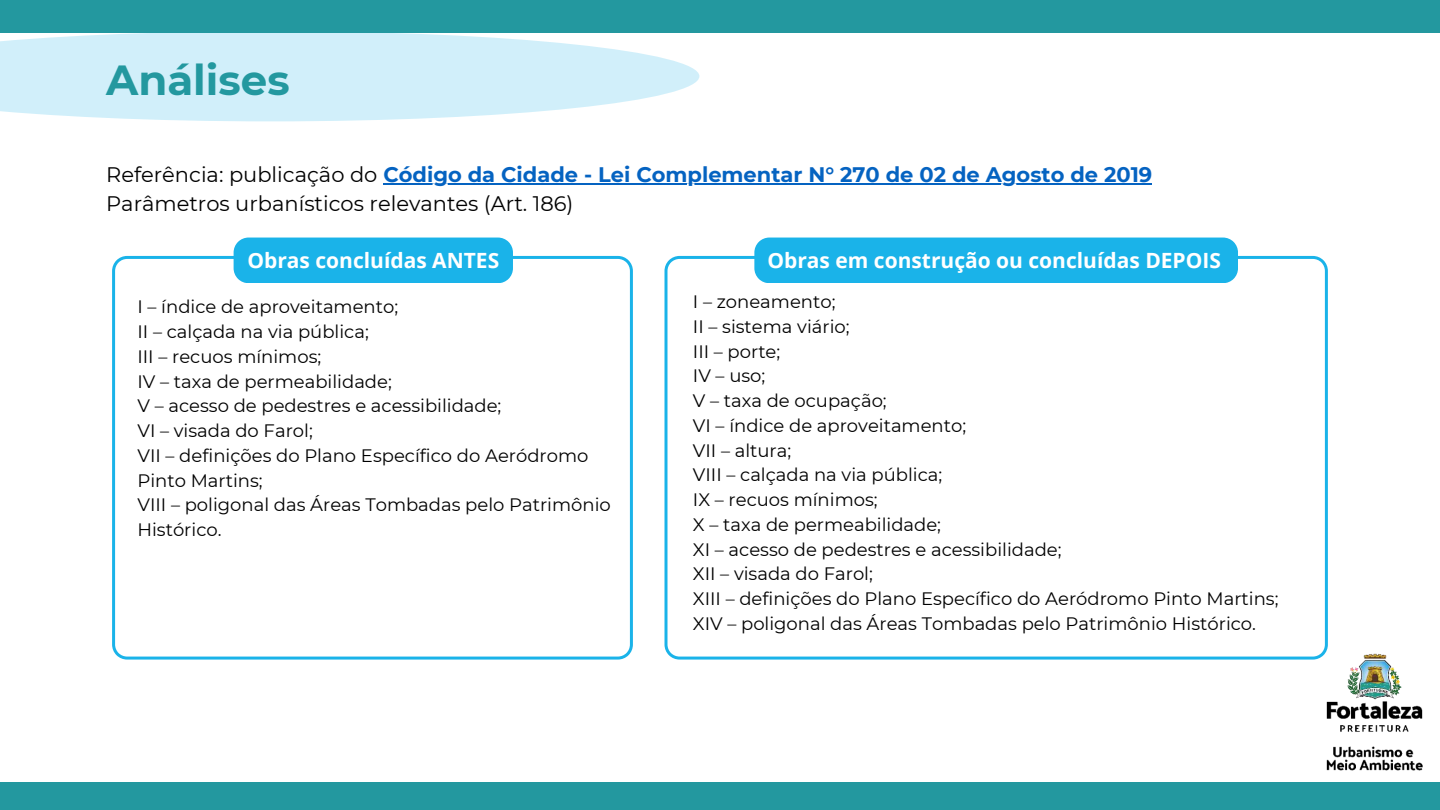
<style>
.page{position:relative;width:1440px;height:810px;background:#fff}
.page>*{position:absolute;margin:0;border:0;box-sizing:border-box;transform-origin:0 0}
.t1{font:700 42px "Montserrat";color:#23989f}
.t2{font:21px/29.2px "Montserrat";color:#000}
.t3{font:700 21px "Open Sans";color:#fff}
.t4{font:18px/24.8px "Montserrat";color:#000}
.s1{font-weight:700;color:#0563c1}
</style>
<div class="page">
<svg style="left:0;top:32px;width:699px;height:89px;background:#d5f0f9"></svg>
<svg style="left:664px;top:256px;width:664px;height:403px"></svg>
<svg style="left:112px;top:256px;width:521px;height:403px"></svg>
<div style="left:0;top:0;width:1440px;height:32px;background:#23989f"></div>
<div style="left:0;top:783px;width:1440px;height:27px;background:#23989f"></div>
<img style="left:1313px;top:642px;width:122px;height:141px">
<div style="left:234px;top:238px;width:279px;height:45px;background:#1ab3e9"></div>
<hr style="left:383px;top:184px;width:769px;height:1px;background:#0563c1">
<div style="left:754px;top:238px;width:484px;height:45px;background:#1ab3e9"></div>
<h1 class="t1" style="left:106px;top:55px;width:185px">Análises</h1>
<p class="t2" style="left:106px;top:160px;width:1048px">Referência: publicação do <span class="s1">Código da Cidade - Lei Complementar N° 270 de 02 de Agosto de 2019<br></span>Parâmetros urbanísticos relevantes (Art. 186)</p>
<p class="t3" style="left:247px;top:245px;width:253px">Obras concluídas ANTES</p>
<p class="t3" style="left:767px;top:245px;width:455px">Obras em construção ou concluídas DEPOIS</p>
<p class="t4" style="left:137px;top:294px;width:475px">I – índice de aproveitamento;<br>II – calçada na via pública;<br>III – recuos mínimos;<br>IV – taxa de permeabilidade;<br>V – acesso de pedestres e acessibilidade;<br>VI – visada do Farol;<br>VII – definições do Plano Específico do Aeródromo<br>Pinto Martins;<br>VIII – poligonal das Áreas Tombadas pelo Patrimônio<br>Histórico.</p>
<p class="t4" style="left:693px;top:289px;width:587px">I – zoneamento;<br>II – sistema viário;<br>III – porte;<br>IV – uso;<br>V – taxa de ocupação;<br>VI – índice de aproveitamento;<br>VII – altura;<br>VIII – calçada na via pública;<br>IX – recuos mínimos;<br>X – taxa de permeabilidade;<br>XI – acesso de pedestres e acessibilidade;<br>XII – visada do Farol;<br>XIII – definições do Plano Específico do Aeródromo Pinto Martins;<br>XIV – poligonal das Áreas Tombadas pelo Patrimônio Histórico.</p>
</div>
